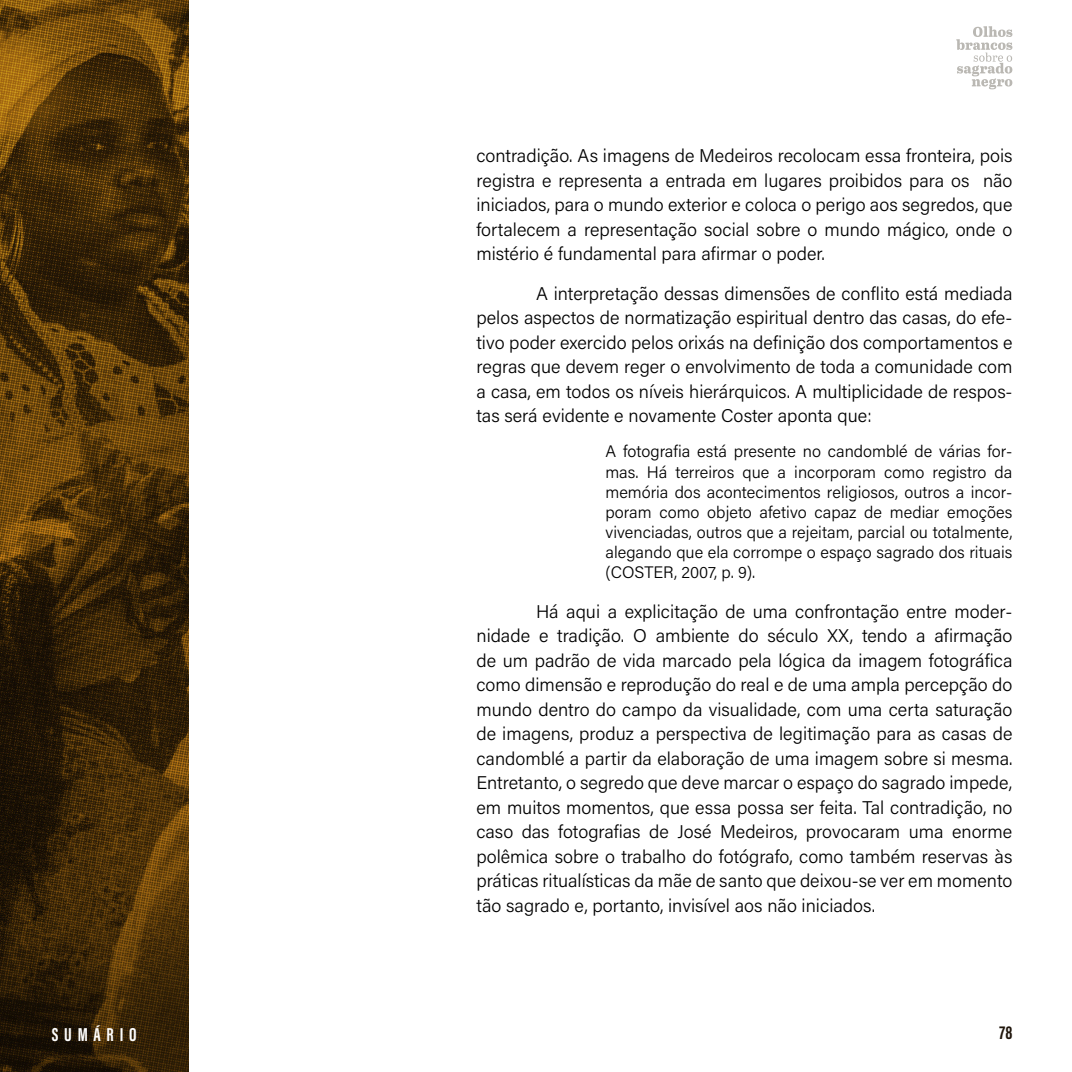
<style>
.page{position:relative;width:1072px;height:1072px;background:#fff}
.page>*{position:absolute;margin:0;border:0;box-sizing:border-box;transform-origin:0 0}
.t1{font:700 19.25px "Acumin Pro Extra Cond";letter-spacing:.3em;color:#fff}
.t2{font:700 19.25px "Acumin Pro Extra Cond";color:#1f150b}
.t3{font:300 18.38px/24.5px "Acumin Pro";color:#000;text-align:justify}
.t4{font:300 16.62px/20.1px "Acumin Pro";color:#000;text-align:justify}
</style>
<div class="page">
<img style="left:0;top:0;width:189px;height:1071px">
<svg style="left:956px;top:26px;width:56px;height:63px"></svg>
<p class="t3" style="left:476px;top:143px;width:537px">contradição. As imagens de Medeiros recolocam essa fronteira, pois registra e representa a entrada em lugares proibidos para os não iniciados, para o mundo exterior e coloca o perigo aos segredos, que fortalecem a representação social sobre o mundo mágico, onde o mistério é fundamental para afirmar o poder.</p>
<p class="t3" style="left:476px;top:280px;width:537px;text-indent:60px">A interpretação dessas dimensões de conflito está mediada pelos aspectos de normatização espiritual dentro das casas, do efe&shy;tivo poder exercido pelos orixás na definição dos comportamentos e regras que devem reger o envolvimento de toda a comunidade com a casa, em todos os níveis hierárquicos. A multiplicidade de respos&shy;tas será evidente e novamente Coster aponta que:</p>
<p class="t4" style="left:605px;top:441px;width:408px">A fotografia está presente no candomblé de várias for&shy;mas. Há terreiros que a incorporam como registro da memória dos acontecimentos religiosos, outros a incor&shy;poram como objeto afetivo capaz de mediar emoções vivenciadas, outros que a rejeitam, parcial ou totalmente, alegando que ela corrompe o espaço sagrado dos rituais (COSTER, 2007, p. 9).</p>
<p class="t3" style="left:476px;top:598px;width:537px;text-indent:60px">Há aqui a explicitação de uma confrontação entre moder&shy;nidade e tradição. O ambiente do século XX, tendo a afirmação de um padrão de vida marcado pela lógica da imagem fotográfica como dimensão e reprodução do real e de uma ampla percepção do mundo dentro do campo da visualidade, com uma certa saturação de imagens, produz a perspectiva de legitimação para as casas de candomblé a partir da elaboração de uma imagem sobre si mesma.<br>Entretanto, o segredo que deve marcar o espaço do sagrado impede, em muitos momentos, que essa possa ser feita. Tal contradição, no caso das fotografias de José Medeiros, provocaram uma enorme polêmica sobre o trabalho do fotógrafo, como também reservas às práticas ritualísticas da mãe de santo que deixou-se ver em momento tão sagrado e, portanto, invisível aos não iniciados.</p>
<p class="t1" style="left:52px;top:1022px;width:86px">SUMÁRIO</p>
<p class="t2" style="left:999px;top:1020px;width:14px">78</p>
</div>
